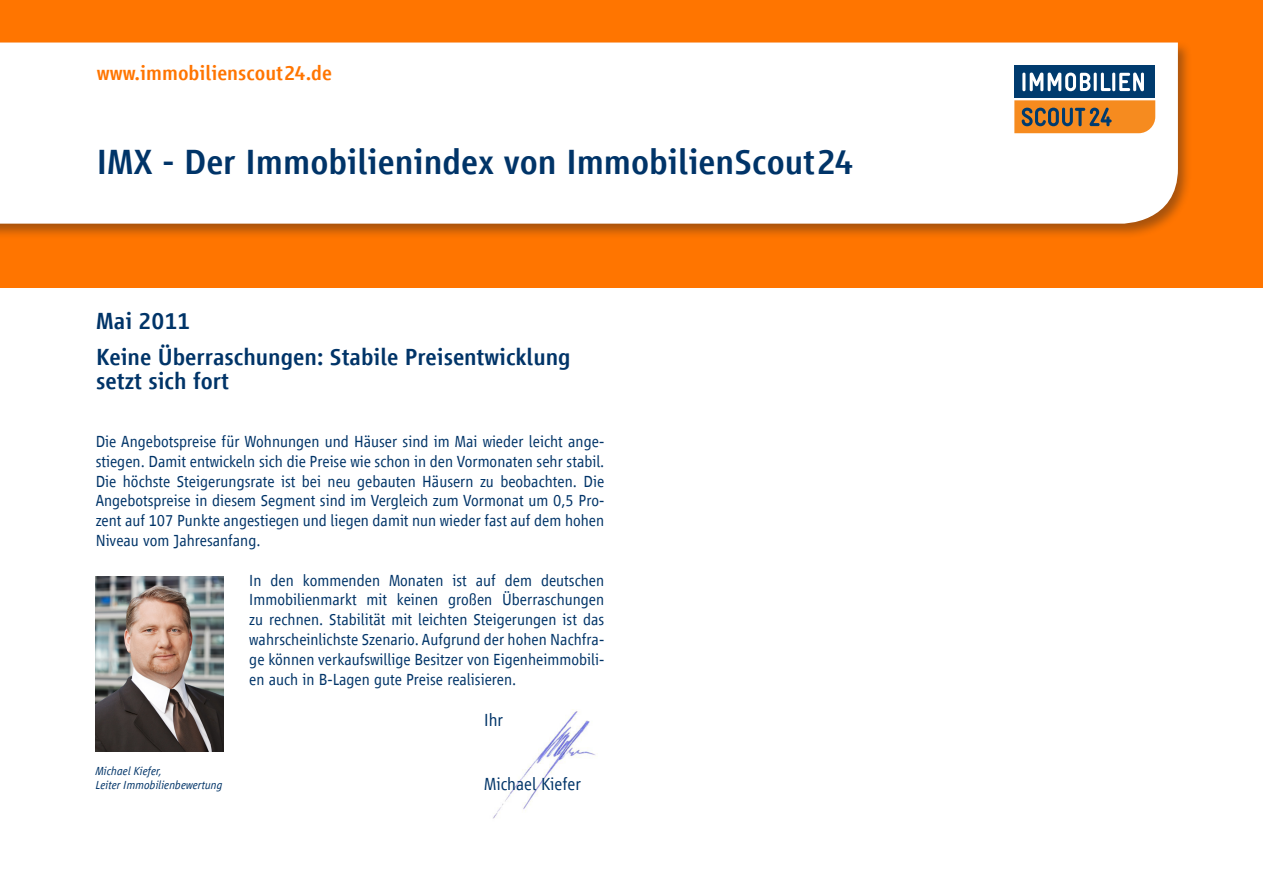
<style>
.page{position:relative;width:1263px;height:893px;background:#fff}
.page>*{position:absolute;margin:0;border:0;box-sizing:border-box;transform-origin:0 0}
.t1{font:500 36px "Scout Vialog";color:#003468}
.t2{font:500 24px/24px "Scout Vialog";color:#003468}
.t3{font:500 21px "Scout Vialog";color:#ff7500}
.t4{font:300 18px "Scout Vialog";color:#003468}
.Absatzformat_1{font:300 16.5px/19.8px "Scout Vialog";color:#003468;text-align:justify}
.t5{font:italic 300 12px "Scout Vialog";color:#003468}
</style>
<div class="page">
<img style="left:493px;top:709px;width:103px;height:110px">
<img style="left:96px;top:577px;width:127px;height:175px">
<div style="left:0;top:0;width:1263px;height:287px;background:#ff7500"></div>
<div style="left:0;top:40px;width:1192px;height:200px;background:#231f20;opacity:.4"></div>
<div style="left:0;top:43px;width:1178px;height:181px;background:#fff"></div>
<div style="left:1014px;top:94px;width:141px;height:9px;background:#fff"></div>
<div style="left:1014px;top:65px;width:141px;height:33px;background:#003b6e"></div>
<svg style="left:1014px;top:100px;width:141px;height:33px"></svg>
<hr style="left:1022px;top:73px;width:3px;height:18px;background:#fff;border-radius:2px">
<svg style="left:1030px;top:73px;width:60px;height:18px"></svg>
<hr style="left:1094px;top:73px;width:3px;height:18px;background:#fff;border-radius:2px">
<svg style="left:1101px;top:73px;width:10px;height:18px"></svg>
<hr style="left:1112px;top:73px;width:3px;height:18px;background:#fff;border-radius:2px">
<svg style="left:1119px;top:73px;width:25px;height:18px"></svg>
<p class="t3" style="left:97px;top:62px;width:237px">www.immobilienscout24.de</p>
<p class="t1" style="left:97px;top:142px;width:758px">IMX - Der Immobilienindex von ImmobilienScout24</p>
<p class="t2" style="left:96px;top:309px;width:95px">Mai 2011</p>
<p class="t2" style="left:96px;top:345px;width:476px">Keine Überraschungen: Stabile Preisentwicklung setzt sich fort</p>
<p class="Absatzformat_1" style="left:96px;top:432px;width:510px">Die Angebotspreise für Wohnungen und Häuser sind im Mai wieder leicht ange&shy;stiegen. Damit entwickeln sich die Preise wie schon in den Vormonaten sehr stabil.<br>Die höchste Steigerungsrate ist bei neu gebauten Häusern zu beobachten. Die Angebotspreise in diesem Segment sind im Vergleich zum Vormonat um 0,5 Pro&shy;zent auf 107 Punkte angestiegen und liegen damit nun wieder fast auf dem hohen Niveau vom Jahresanfang.</p>
<p class="Absatzformat_1" style="left:249px;top:570px;width:356px">In den kommenden Monaten ist auf dem deutschen Immobilienmarkt mit keinen großen Überraschungen zu rechnen. Stabilität mit leichten Steigerungen ist das wahrscheinlichste Szenario. Aufgrund der hohen Nachfra&shy;ge können verkaufswillige Besitzer von Eigenheimmobili&shy;en auch in B-Lagen gute Preise realisieren.</p>
<p class="t5" style="left:96px;top:764px;width:68px">Michael Kiefer,</p>
<p class="t5" style="left:96px;top:779px;width:128px">Leiter Immobilienbewertung</p>
<p class="t4" style="left:484px;top:710px;width:21px">Ihr</p>
<p class="t4" style="left:484px;top:774px;width:99px">Michael Kiefer</p>
</div>
